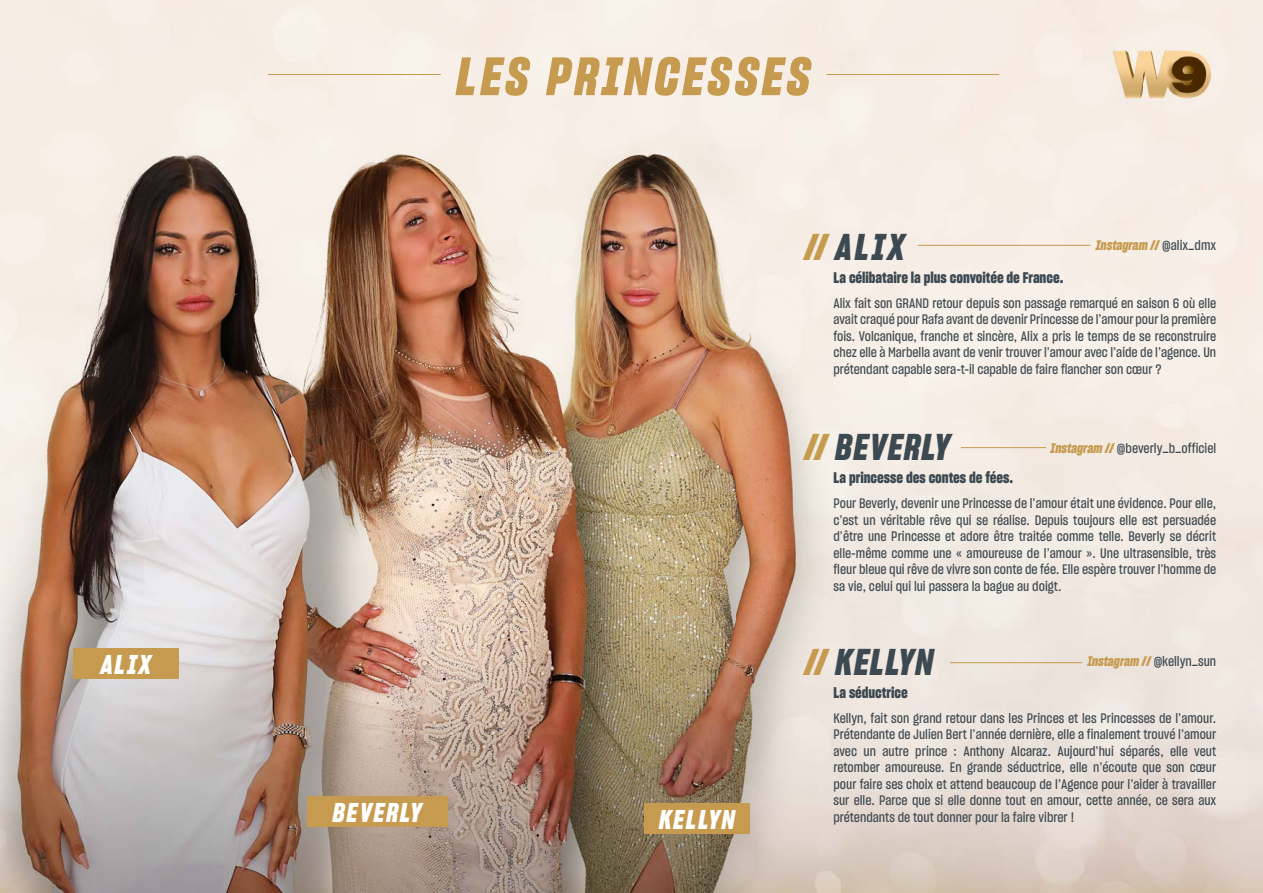
<style>
.page{position:relative;width:1263px;height:893px;background:#fff}
.page>*{position:absolute;margin:0;border:0;box-sizing:border-box;transform-origin:0 0}
.t1{font:52.5px "W9 Sharp Grotesk Bold Italic 15";letter-spacing:.075em;color:#c69b4f}
.t2{font:36.3px "W9 Sharp Grotesk Bold Italic 15";letter-spacing:.04em;color:#3d4951}
.t3{font:26.4px "W9 Sharp Grotesk Bold Italic 15";letter-spacing:.075em;color:#fff}
.t4{font:15px "W9 Sharp Grotesk Bold 15";color:#3d4951}
.t5{font:13.5px/16.5px "W9 Sharp Grotesk Medium 15";color:#3d4951;text-align:justify}
.t6{font:13.5px "W9 Sharp Grotesk Bold Italic 15";color:#c69b4f}
.s1{color:#c69b4f}
.s2{font-family:"W9 Sharp Grotesk Medium 15";color:#3d4951}
.s3{font-family:"W9 Sharp Grotesk Bold Italic 15";color:#c69b4f}
</style>
<div class="page">
<img style="left:0;top:0;width:1263px;height:893px">
<div style="left:644px;top:803px;width:106px;height:31px;background:#c69b4f"></div>
<div style="left:307px;top:796px;width:141px;height:30px;background:#c69b4f"></div>
<div style="left:73px;top:648px;width:106px;height:30px;background:#c69b4f"></div>
<img style="left:1108px;top:44px;width:108px;height:61px">
<hr style="left:918px;top:245px;width:173px;height:1px;background:#c69b4f">
<hr style="left:268px;top:74px;width:173px;height:1px;background:#c69b4f">
<hr style="left:826px;top:74px;width:173px;height:1px;background:#c69b4f">
<hr style="left:961px;top:447px;width:85px;height:1px;background:#c69b4f">
<hr style="left:950px;top:662px;width:132px;height:1px;background:#c69b4f">
<h3 class="t3" style="left:101px;top:647px;width:52px">ALIX</h3>
<h1 class="t1" style="left:456px;top:42px;width:355px">LES PRINCESSES</h1>
<h3 class="t3" style="left:333px;top:795px;width:90px">BEVERLY</h3>
<h3 class="t3" style="left:659px;top:802px;width:77px">KELLYN</h3>
<h2 class="t2" style="left:805px;top:223px;width:101px"><span class="s1">//</span> ALIX</h2>
<p class="t6" style="left:1096px;top:237px;width:122px">Instagram // <span class="s2">@alix_dmx</span></p>
<p class="t4" style="left:833px;top:267px;width:231px">La célibataire la plus convoitée de France.</p>
<p class="t5" style="left:833px;top:294px;width:384px">Alix fait son GRAND retour depuis son passage remarqué en saison 6 où elle avait craqué pour Rafa avant de devenir Princesse de l’amour pour la première fois. Volcanique, franche et sincère, Alix a pris le temps de se reconstruire chez elle à Marbella avant de venir trouver l’amour avec l’aide de l’agence. Un prétendant capable sera-t-il capable de faire flancher son cœur ?</p>
<h2 class="t2" style="left:805px;top:424px;width:147px"><span class="s1">//</span> BEVERLY</h2>
<p class="t5" style="left:1050px;top:439px;width:167px"><span class="s3">Instagram //</span> @beverly_b_officiel</p>
<p class="t4" style="left:833px;top:468px;width:181px">La princesse des contes de fées.</p>
<p class="t5" style="left:833px;top:495px;width:384px">Pour Beverly, devenir une Princesse de l’amour était une évidence. Pour elle, c’est un véritable rêve qui se réalise. Depuis toujours elle est persuadée d’être une Princesse et adore être traitée comme telle. Beverly se décrit elle-même comme une « amoureuse de l’amour ». Une ultrasensible, très fleur bleue qui rêve de vivre son conte de fée. Elle espère trouver l’homme de sa vie, celui qui lui passera la bague au doigt.</p>
<h2 class="t2" style="left:805px;top:638px;width:130px"><span class="s1">//</span> KELLYN</h2>
<p class="t6" style="left:1087px;top:653px;width:130px">Instagram // <span class="s2">@kellyn_sun</span></p>
<p class="t4" style="left:833px;top:683px;width:76px">La séductrice</p>
<p class="t5" style="left:833px;top:710px;width:384px">Kellyn, fait son grand retour dans les Princes et les Princesses de l’amour.<br>Prétendante de Julien Bert l’année dernière, elle a finalement trouvé l’amour avec un autre prince : Anthony Alcaraz. Aujourd’hui séparés, elle veut retomber amoureuse. En grande séductrice, elle n’écoute que son cœur pour faire ses choix et attend beaucoup de l’Agence pour l’aider à travailler sur elle. Parce que si elle donne tout en amour, cette année, ce sera aux prétendants de tout donner pour la faire vibrer !</p>
</div>
